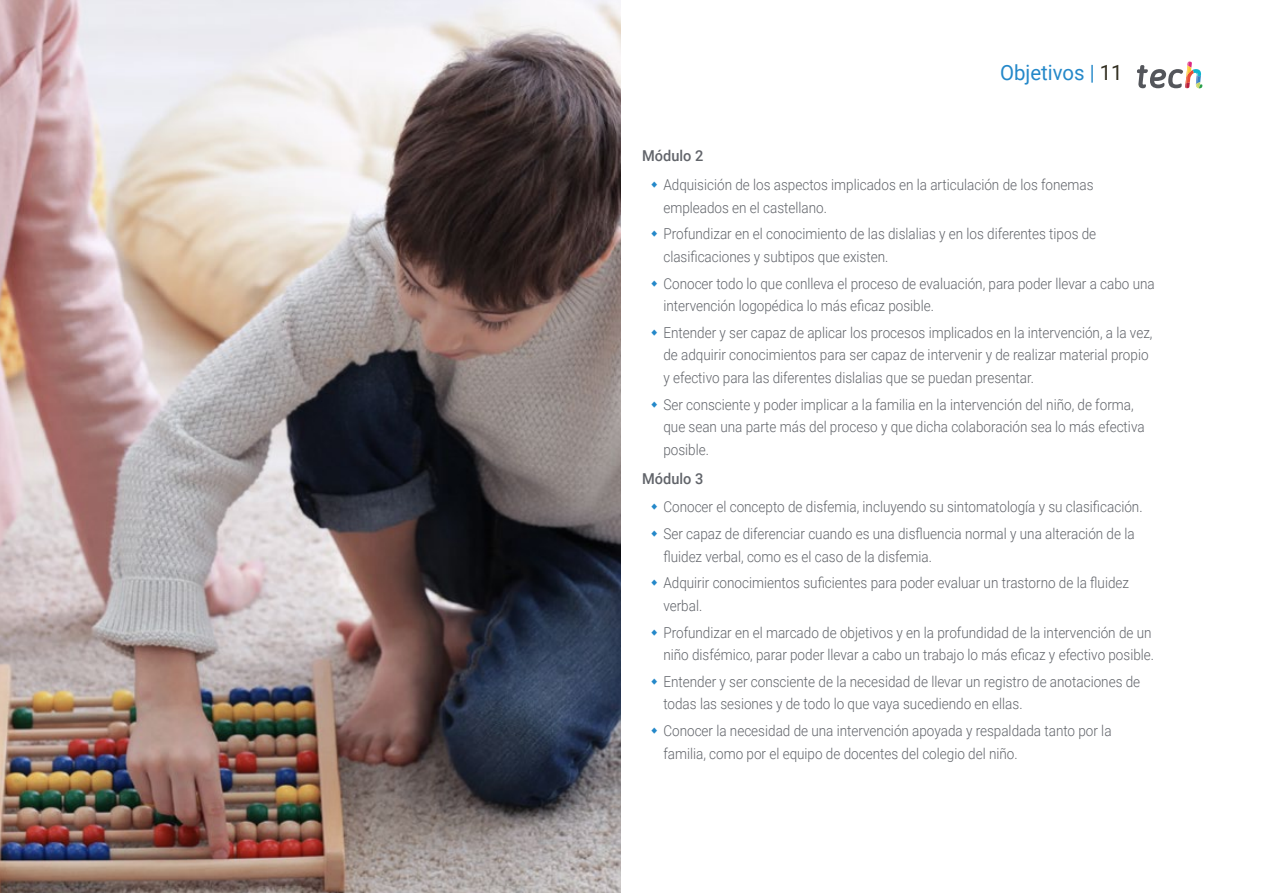
<style>
.page{position:relative;width:1263px;height:893px;background:#fff}
.page>*{position:absolute;margin:0;border:0;box-sizing:border-box;transform-origin:0 0}
.t1{font:21px "Roboto";color:#2488c9}
.t2{font:300 15px/22.5px "Roboto";color:#61646a;scale:.9 1}
.t3{font:500 15px "Roboto";color:#61646a}
.s1{color:#312e20}
</style>
<div class="page">
<img style="left:0;top:0;width:621px;height:893px">
<svg style="left:1137px;top:62px;width:65px;height:27px"></svg>
<h1 class="t1" style="left:1000px;top:57px;width:124px">Objetivos | <span class="s1">11</span></h1>
<p class="t3" style="left:642px;top:145px;width:63px">Módulo 2</p>
<p class="t2" style="left:663px;top:173px;width:479px">Adquisición de los aspectos implicados en la articulación de los fonemas empleados en el castellano.</p>
<p class="t2" style="left:663px;top:222px;width:482px">Profundizar en el conocimiento de las dislalias y en los diferentes tipos de clasificaciones y subtipos que existen.</p>
<p class="t2" style="left:663px;top:271px;width:548px">Conocer todo lo que conlleva el proceso de evaluación, para poder llevar a cabo una intervención logopédica lo más eficaz posible.</p>
<p class="t2" style="left:663px;top:321px;width:545px">Entender y ser capaz de aplicar los procesos implicados en la intervención, a la vez, de adquirir conocimientos para ser capaz de intervenir y de realizar material propio y efectivo para las diferentes dislalias que se puedan presentar.</p>
<p class="t2" style="left:663px;top:392px;width:536px">Ser consciente y poder implicar a la familia en la intervención del niño, de forma, que sean una parte más del proceso y que dicha colaboración sea lo más efectiva posible.</p>
<p class="t3" style="left:642px;top:468px;width:63px">Módulo 3</p>
<p class="t2" style="left:663px;top:493px;width:534px;line-height:26.7px">Conocer el concepto de disfemia, incluyendo su sintomatología y su clasificación.<br>Ser capaz de diferenciar cuando es una disfluencia normal y una alteración de la</p>
<p class="t2" style="left:663px;top:542px;width:519px;line-height:26.7px">fluidez verbal, como es el caso de la disfemia.<br>Adquirir conocimientos suficientes para poder evaluar un trastorno de la fluidez</p>
<p class="t2" style="left:663px;top:592px;width:544px;line-height:26.7px">verbal.<br>Profundizar en el marcado de objetivos y en la profundidad de la intervención de un</p>
<p class="t2" style="left:663px;top:641px;width:547px;line-height:26.7px">niño disfémico, parar poder llevar a cabo un trabajo lo más eficaz y efectivo posible.<br>Entender y ser consciente de la necesidad de llevar un registro de anotaciones de</p>
<p class="t2" style="left:663px;top:690px;width:499px;line-height:26.7px">todas las sesiones y de todo lo que vaya sucediendo en ellas.<br>Conocer la necesidad de una intervención apoyada y respaldada tanto por la</p>
<p class="t2" style="left:663px;top:741px;width:395px">familia, como por el equipo de docentes del colegio del niño.</p>
</div>
